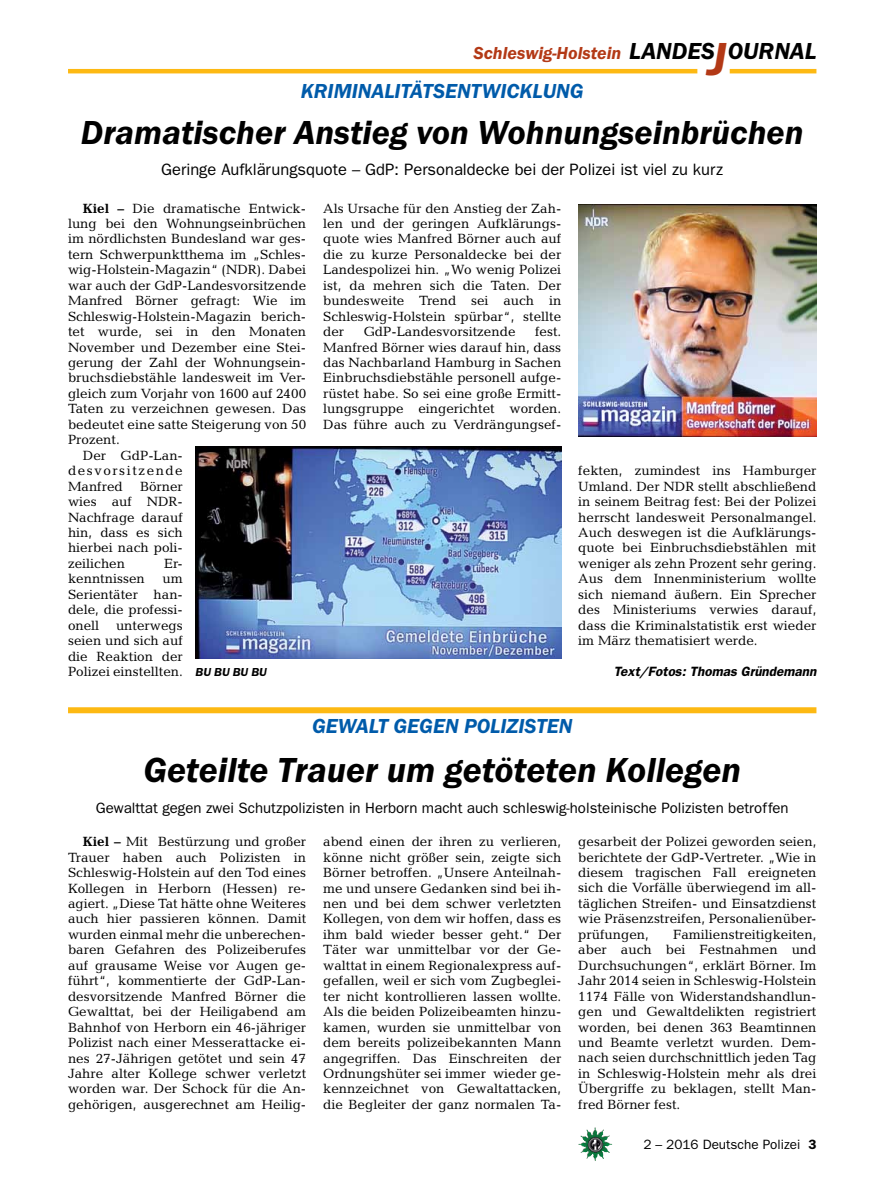
<style>
.page{position:relative;width:893px;height:1191px;background:#fff}
.page>*{position:absolute;margin:0;border:0;box-sizing:border-box;transform-origin:0 0}
.t1{font:italic 600 36px "Franklin Gothic Itc T";color:#000}
.t2{font:italic 600 34.5px "Franklin Gothic Itc T";color:#000}
.t3{font:italic 600 24px "Franklin Gothic Itc T";color:#000}
.t4{font:italic 600 21px "Franklin Gothic Itc T";color:#005baa}
.t5{font:italic 600 18px "Franklin Gothic Itc T";color:#b33916}
.t6{font:16.5px "Franklin Gothic";color:#000}
.t7{font:15px "Franklin Gothic";color:#000}
.t8{font:13.5px/15.5px "Candida";color:#000;text-align:justify}
.t9{font:italic 600 13.5px "Franklin Gothic";color:#000}
.t10{font:13.5px "Franklin Gothic";color:#000}
.t11{font:13.5px "Candida";letter-spacing:.115em;color:#000}
.t12{font:italic 600 12px "Franklin Gothic Itc T";color:#000}
.s1{font-size:48px;color:#b33916}
.s2{font-weight:700}
.s3{font-weight:600}
</style>
<div class="page">
<img style="left:578px;top:1127px;width:17px;height:25px">
<hr style="left:730px;top:69px;width:86px;height:4px;background:#fdb913">
<hr style="left:68px;top:69px;width:629px;height:4px;background:#fdb913">
<img style="left:578px;top:205px;width:238px;height:231px">
<img style="left:196px;top:446px;width:365px;height:212px">
<div style="left:68px;top:707px;width:748px;height:6px;background:#fdb913"></div>
<h3 class="t5" style="left:473px;top:42px;width:149px">Schleswig-Holstein</h3>
<h3 class="t4" style="left:410px;top:79px;width:26px">ätsentwic</h3>
<h3 class="t4" style="left:519px;top:79px;width:27px">klung</h3>
<h3 class="t4" style="left:301px;top:79px;width:13px">Kriminalit</h3>
<h3 class="t3" style="left:629px;top:37px;width:189px">LANDES<span class="s1">J</span>OURNAL</h3>
<h2 class="t2" style="left:81px;top:112px;width:724px">Dramatischer Anstieg von Wohnungseinbrüchen</h2>
<p class="t6" style="left:161px;top:160px;width:563px">Geringe Aufklärungsquote – GdP: Personaldecke bei der Polizei ist viel zu kurz</p>
<p class="t8" style="left:323px;top:200px;width:240px">Als Ursache für den Anstieg der Zah&shy;len und der geringen Aufklärungs&shy;quote wies Manfred Börner auch auf die zu kurze Personaldecke bei der Landespolizei hin. „Wo wenig Polizei ist, da mehren sich die Taten. Der bundesweite Trend sei auch in Schleswig-Holstein spürbar“, stellte der</p>
<p class="t8" style="left:83px;top:200px;width:225px"><span class="s2">Kiel –</span> Die dramatische Entwick-</p>
<p class="t8" style="left:68px;top:216px;width:240px">lung bei den Wohnungseinbrüchen</p>
<p class="t8" style="left:68px;top:231px;width:240px">im nördlichsten Bundesland war ges-</p>
<p class="t8" style="left:68px;top:247px;width:240px">tern Schwerpunktthema im „Schles-</p>
<p class="t8" style="left:68px;top:262px;width:240px">wig-Holstein-Magazin“ (NDR). Dabei</p>
<p class="t8" style="left:68px;top:277px;width:240px">war auch der GdP-Landesvorsitzende</p>
<p class="t8" style="left:68px;top:293px;width:240px">Manfred Börner gefragt: Wie im</p>
<p class="t8" style="left:68px;top:308px;width:240px">Schleswig-Holstein-Magazin berich-</p>
<p class="t8" style="left:68px;top:324px;width:240px">tet wurde, sei in den Monaten</p>
<p class="t8" style="left:68px;top:339px;width:240px">November und Dezember eine Stei-</p>
<p class="t8" style="left:68px;top:355px;width:240px">gerung der Zahl der Wohnungsein-</p>
<p class="t8" style="left:68px;top:370px;width:240px">bruchsdiebstähle landesweit im Ver-</p>
<p class="t8" style="left:68px;top:386px;width:240px">gleich zum Vorjahr von 1600 auf 2400</p>
<p class="t8" style="left:68px;top:401px;width:240px">Taten zu verzeichnen gewesen. Das</p>
<p class="t8" style="left:68px;top:416px;width:240px">bedeutet eine satte Steigerung von 50</p>
<p class="t8" style="left:68px;top:432px;width:53px">Prozent.</p>
<p class="t8" style="left:83px;top:447px;width:101px">Der GdP-Lan-</p>
<p class="t11" style="left:68px;top:463px;width:116px">desvorsitzende</p>
<p class="t8" style="left:68px;top:478px;width:56px">Manfred</p>
<p class="t8" style="left:323px;top:324px;width:240px;text-indent:212px">fest.<br>Manfred Börner wies darauf hin, dass das Nachbarland Hamburg in Sachen Einbruchsdiebstähle personell aufge&shy;rüstet habe. So sei eine große Ermitt&shy;lungsgruppe eingerichtet worden.<br>Das führe auch zu Verdrängungsef-</p>
<p class="t8" style="left:364px;top:324px;width:153px">GdP-Landesvorsitzende</p>
<p class="t8" style="left:578px;top:463px;width:240px">fekten, zumindest ins Hamburger Umland. Der NDR stellt abschließend in seinem Beitrag fest: Bei der Polizei herrscht landesweit Personalmangel.<br>Auch deswegen ist die Aufklärungs&shy;quote bei Einbruchsdiebstählen mit weniger als zehn Prozent sehr gering.<br>Aus dem Innenministerium wollte sich niemand äußern. Ein Sprecher des Ministeriums verwies darauf, dass die Kriminalstatistik erst wieder im März thematisiert werde.</p>
<p class="t8" style="left:68px;top:478px;width:116px;text-indent:72px">Börner wies auf NDR-Nachfrage darauf hin, dass es sich hierbei nach poli&shy;zeilichen</p>
<p class="t8" style="left:164px;top:555px;width:20px">Er-</p>
<p class="t8" style="left:68px;top:571px;width:78px">kenntnissen</p>
<p class="t8" style="left:68px;top:571px;width:116px;text-indent:95px">um Serientäter han&shy;dele, die professi&shy;onell unterwegs seien und sich auf die Reaktion der Polizei einstellten.</p>
<p class="t12" style="left:196px;top:665px;width:73px">BU BU BU BU</p>
<p class="t9" style="left:614px;top:663px;width:204px">Text/Fotos: Thomas Gründemann</p>
<h3 class="t4" style="left:312px;top:714px;width:28px">Gewalt</h3>
<h3 class="t4" style="left:393px;top:714px;width:14px">gegen</h3>
<h3 class="t4" style="left:464px;top:714px;width:12px">Polizisten</h3>
<h1 class="t1" style="left:143px;top:748px;width:599px">Geteilte Trauer um getöteten Kollegen</h1>
<p class="t7" style="left:96px;top:799px;width:694px">Gewalttat gegen zwei Schutzpolizisten in Herborn macht auch schleswig-holsteinische Polizisten betroffen</p>
<p class="t8" style="left:323px;top:834px;width:240px">abend einen der ihren zu verlieren, könne nicht größer sein, zeigte sich Börner betroffen. „Unsere Anteilnah&shy;me und unsere Gedanken sind bei ih&shy;nen und bei dem schwer verletzten Kollegen, von dem wir hoffen, dass es ihm bald wieder besser geht.“ Der Täter war unmittelbar vor der Ge&shy;walttat in einem Regionalexpress auf&shy;gefallen, weil er sich vom Zugbeglei&shy;ter nicht kontrollieren lassen wollte.<br>Als die beiden Polizeibeamten hinzu&shy;kamen, wurden sie unmittelbar von dem bereits polizeibekannten Mann angegriffen. Das Einschreiten der Ordnungshüter sei immer wieder ge&shy;kennzeichnet von Gewaltattacken, die Begleiter der ganz normalen Ta-</p>
<p class="t8" style="left:578px;top:834px;width:240px">gesarbeit der Polizei geworden seien, berichtete der GdP-Vertreter. „Wie in diesem tragischen Fall ereigneten sich die Vorfälle überwiegend im all&shy;täglichen Streifen- und Einsatzdienst wie Präsenzstreifen, Personalienüber&shy;prüfungen,</p>
<p class="t8" style="left:68px;top:834px;width:240px;text-indent:15px"><span class="s2">Kiel –</span> Mit Bestürzung und großer Trauer haben auch Polizisten in Schleswig-Holstein auf den Tod eines Kollegen in Herborn (Hessen) re&shy;agiert. „Diese Tat hätte ohne Weiteres auch hier passieren können. Damit wurden einmal mehr die unberechen&shy;baren Gefahren des Polizeiberufes auf grausame Weise vor Augen ge&shy;führt“, kommentierte der GdP-Lan&shy;desvorsitzende Manfred Börner die Gewalttat, bei der Heiligabend am Bahnhof von Herborn ein 46-jähriger Polizist nach einer Messerattacke ei&shy;nes 27-Jährigen getötet und sein 47<br>Jahre alter Kollege schwer verletzt worden war. Der Schock für die An&shy;gehörigen, ausgerechnet am Heilig-</p>
<p class="t8" style="left:578px;top:926px;width:240px;text-indent:95px">Familienstreitigkeiten, aber auch bei Festnahmen und Durchsuchungen“, erklärt Börner. Im Jahr 2014 seien in Schleswig-Holstein 1174 Fälle von Widerstandshandlun&shy;gen und Gewaltdelikten registriert worden, bei denen 363 Beamtinnen und Beamte verletzt wurden. Dem&shy;nach seien durchschnittlich jeden Tag in Schleswig-Holstein mehr als drei Übergriffe zu beklagen, stellt Man&shy;fred Börner fest.</p>
<p class="t10" style="left:643px;top:1136px;width:175px">2 – 2016 Deutsche Polizei <span class="s3">3</span></p>
</div>
